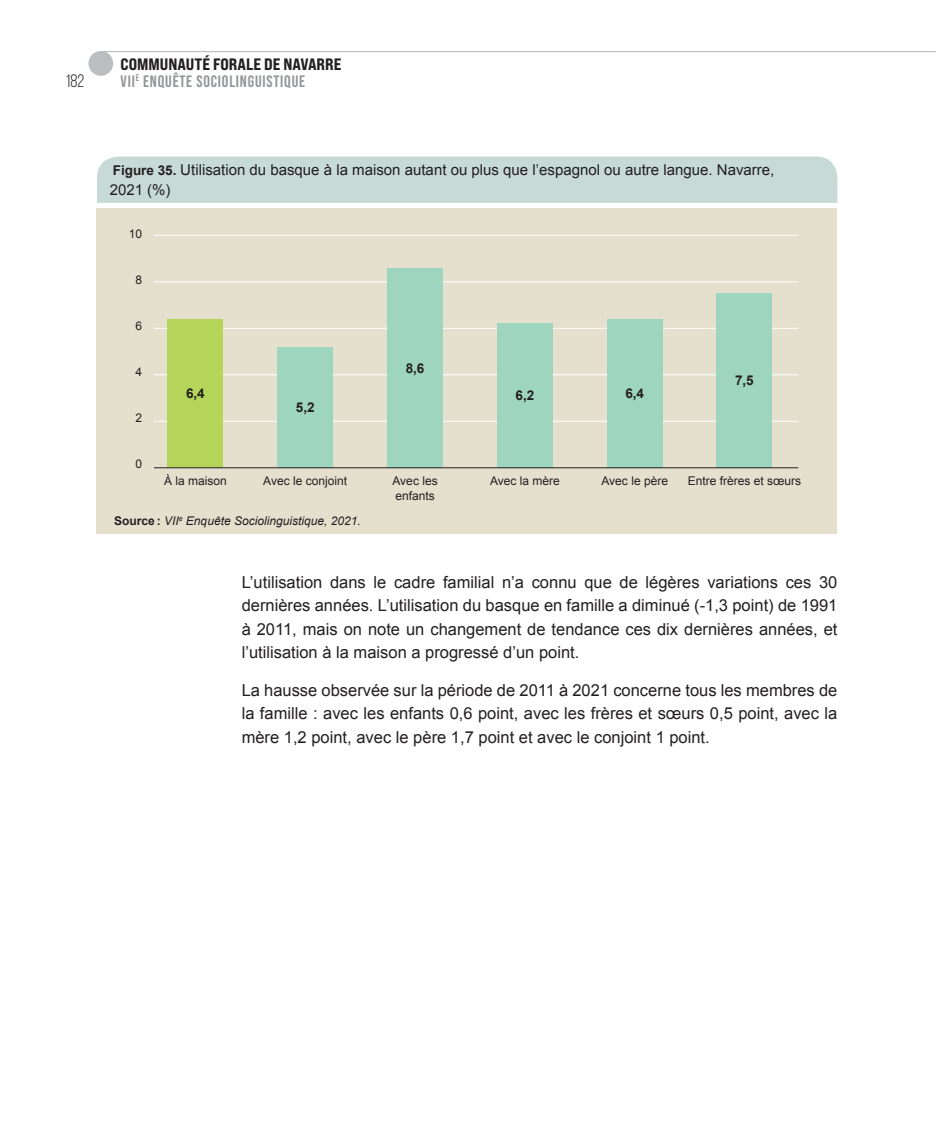
<style>
.page{position:relative;width:936px;height:1148px;background:#fff}
.page>*{position:absolute;margin:0;border:0;box-sizing:border-box;transform-origin:0 0}
.t1{font:18px "Bebas Neue";color:#231f20}
.Normala{font:16.5px/23.2px "Arial";color:#231f20;text-align:justify}
.t2{font:700 16.5px "Bebas Neue Pro";letter-spacing:.05em;color:#939598}
.t3{font:16.5px "Bebas Neue Pro Exp Eb";color:#231f20}
.TablaTit{font:15px/19.5px "Arial";color:#231f20}
.t4{font:700 13.5px "Arial";color:#231f20}
.t5{font:12px/14.4px "Arial";color:#231f20}
.TablaIturria{font:italic 12px "Arial";color:#231f20}
.s1{font-weight:700;font-size:13.5px}
.s2{font-weight:700;font-style:normal}
</style>
<div class="page">
<hr style="left:101px;top:51px;width:834px;height:1px;background:#bcbdc0">
<div style="left:88px;top:51px;width:25px;height:25px;background:#bcbdc0;border-radius:50%"></div>
<div style="left:96px;top:208px;width:740px;height:325px;background:#e5e0ce"></div>
<hr style="left:154px;top:235px;width:644px;height:1px;background:#fff">
<hr style="left:154px;top:421px;width:644px;height:1px;background:#fff">
<hr style="left:154px;top:374px;width:644px;height:1px;background:#fff">
<hr style="left:154px;top:328px;width:644px;height:1px;background:#fff">
<hr style="left:154px;top:281px;width:644px;height:1px;background:#fff">
<div style="left:167px;top:318px;width:56px;height:149px;background:#b5d55a"></div>
<div style="left:277px;top:347px;width:56px;height:120px;background:#9ed5bf"></div>
<div style="left:387px;top:268px;width:56px;height:199px;background:#9ed5bf"></div>
<div style="left:497px;top:323px;width:55px;height:144px;background:#9ed5bf"></div>
<div style="left:606px;top:319px;width:56px;height:148px;background:#9ed5bf"></div>
<div style="left:716px;top:293px;width:56px;height:174px;background:#9ed5bf"></div>
<hr style="left:154px;top:467px;width:644px;height:1px;background:#231f20">
<div style="left:97px;top:156px;width:740px;height:47px;background:#c7dad6"></div>
<p class="t1" style="left:65px;top:71px;width:20px">182</p>
<p class="t3" style="left:121px;top:54px;width:222px">COMMUNAUTÉ FORALE DE NAVARRE</p>
<p class="t2" style="left:121px;top:71px;width:186px">VII<sup>E</sup> ENQUÊTE SOCIOLINGUISTIQUE</p>
<p class="TablaTit" style="left:110px;top:160px;width:666px"><span class="s1">Figure 35.</span> Utilisation du basque à la maison autant ou plus que l’espagnol ou autre langue. Navarre,<br>2021 (%)</p>
<p class="t5" style="left:129px;top:226px;width:15px">10</p>
<p class="t5" style="left:136px;top:272px;width:8px">8</p>
<p class="t5" style="left:136px;top:318px;width:8px">6</p>
<p class="t5" style="left:136px;top:364px;width:8px">4</p>
<p class="t5" style="left:136px;top:410px;width:8px">2</p>
<p class="t5" style="left:136px;top:456px;width:8px">0</p>
<p class="t4" style="left:186px;top:384px;width:20px">6,4</p>
<p class="t5" style="left:164px;top:474px;width:64px">À la maison</p>
<p class="t4" style="left:296px;top:398px;width:20px">5,2</p>
<p class="t5" style="left:263px;top:474px;width:85px">Avec le conjoint</p>
<p class="TablaIturria" style="left:114px;top:513px;width:248px"><span class="s2">Source :</span> VII<sup>e</sup> Enquête Sociolinguistique, 2021.</p>
<p class="t4" style="left:405px;top:359px;width:20px">8,6</p>
<p class="t5" style="left:392px;top:474px;width:47px">Avec les enfants</p>
<p class="t4" style="left:515px;top:387px;width:20px">6,2</p>
<p class="t5" style="left:490px;top:474px;width:71px">Avec la mère</p>
<p class="t4" style="left:625px;top:384px;width:20px">6,4</p>
<p class="t4" style="left:734px;top:371px;width:20px">7,5</p>
<p class="t5" style="left:601px;top:474px;width:68px">Avec le père</p>
<p class="t5" style="left:687px;top:474px;width:115px">Entre frères et sœurs</p>
<p class="Normala" style="left:241px;top:571px;width:597px">L’utilisation dans le cadre familial n’a connu que de légères variations ces 30 dernières années. L’utilisation du basque en famille a diminué (-1,3 point) de 1991 à 2011, mais on note un changement de tendance ces dix dernières années, et l’utilisation à la maison a progressé d’un point.</p>
<p class="Normala" style="left:241px;top:678px;width:597px">La hausse observée sur la période de 2011 à 2021 concerne tous les membres de la famille : avec les enfants 0,6 point, avec les frères et sœurs 0,5 point, avec la mère 1,2 point, avec le père 1,7 point et avec le conjoint 1 point.</p>
</div>
